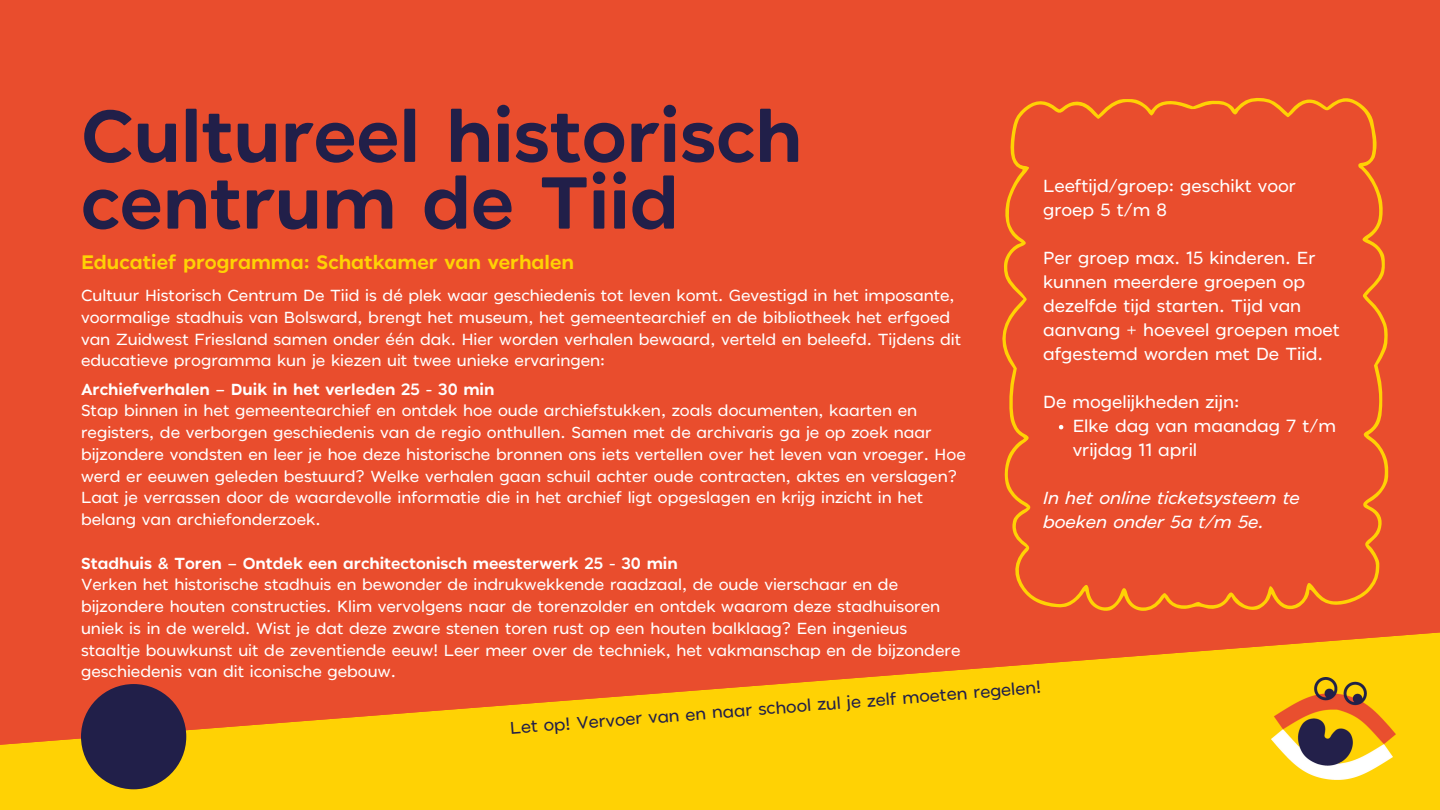
<style>
.page{position:relative;width:1440px;height:810px;background:#e94d2d}
.page>*{position:absolute;margin:0;border:0;box-sizing:border-box;transform-origin:0 0}
.t1{font:700 73.3px/66.8px "JT Marnie";color:#211f49}
.t2{font:700 19.5px "JT Marnie";color:#ffd204}
.t3{font:500 17.4px/24px "JT Marnie";color:#fff}
.t4{font:italic 500 17.4px/24px "JT Marnie";color:#fff}
.t5{font:500 17px "JT Marnie";color:#211f49}
.t6{font:500 16px/21.8px "JT Marnie";color:#fff}
.t7{font:700 16px "JT Marnie";color:#fff}
</style>
<div class="page">
<svg style="left:1002px;top:98px;width:386px;height:513px"></svg>
<svg style="left:1059px;top:425px;width:4px;height:4px"></svg>
<svg style="left:0;top:632px;width:1440px;height:178px;fill:#ffd204"></svg>
<div style="left:81px;top:684px;width:105px;height:105px;background:#211f49;border-radius:50%"></div>
<img style="left:1271px;top:678px;width:125px;height:102px">
<h1 class="t1" style="left:81px;top:107px;width:723px">Cultureel historisch centrum de Tiid</h1>
<p class="t3" style="left:1043px;top:174px;width:254px">Leeftijd/groep: geschikt voor groep 5 t/m 8</p>
<p class="t3" style="left:1043px;top:246px;width:298px">Per groep max. 15 kinderen. Er kunnen meerdere groepen op dezelfde tijd starten. Tijd van aanvang + hoeveel groepen moet afgestemd worden met De Tiid.</p>
<p class="t3" style="left:1043px;top:390px;width:198px">De mogelijkheden zijn:</p>
<p class="t3" style="left:1073px;top:414px;width:265px">Elke dag van maandag 7 t/m vrijdag 11 april</p>
<p class="t4" style="left:1043px;top:486px;width:258px">In het online ticketsysteem te boeken onder 5a t/m 5e.</p>
<h2 class="t2" style="left:81px;top:254px;width:495px">Educatief programma: Schatkamer van verhalen</h2>
<p class="t6" style="left:81px;top:285px;width:882px">Cultuur Historisch Centrum De Tiid is dé plek waar geschiedenis tot leven komt. Gevestigd in het imposante, voormalige stadhuis van Bolsward, brengt het museum, het gemeentearchief en de bibliotheek het erfgoed van Zuidwest Friesland samen onder één dak. Hier worden verhalen bewaard, verteld en beleefd. Tijdens dit educatieve programma kun je kiezen uit twee unieke ervaringen:</p>
<p class="t7" style="left:81px;top:382px;width:415px">Archiefverhalen – Duik in het verleden 25 - 30 min</p>
<p class="t6" style="left:81px;top:401px;width:886px">Stap binnen in het gemeentearchief en ontdek hoe oude archiefstukken, zoals documenten, kaarten en registers, de verborgen geschiedenis van de regio onthullen. Samen met de archivaris ga je op zoek naar bijzondere vondsten en leer je hoe deze historische bronnen ons iets vertellen over het leven van vroeger. Hoe werd er eeuwen geleden bestuurd? Welke verhalen gaan schuil achter oude contracten, aktes en verslagen?<br>Laat je verrassen door de waardevolle informatie die in het archief ligt opgeslagen en krijg inzicht in het belang van archiefonderzoek.</p>
<p class="t7" style="left:81px;top:556px;width:598px">Stadhuis &amp; Toren – Ontdek een architectonisch meesterwerk 25 - 30 min</p>
<p class="t6" style="left:81px;top:575px;width:881px">Verken het historische stadhuis en bewonder de indrukwekkende raadzaal, de oude vierschaar en de bijzondere houten constructies. Klim vervolgens naar de torenzolder en ontdek waarom deze stadhuisoren uniek is in de wereld. Wist je dat deze zware stenen toren rust op een houten balklaag? Een ingenieus staaltje bouwkunst uit de zeventiende eeuw! Leer meer over de techniek, het vakmanschap en de bijzondere geschiedenis van dit iconische gebouw.</p>
<p class="t5" style="left:509px;top:719px;width:534px;rotate:-4deg">Let op! Vervoer van en naar school zul je zelf moeten regelen!</p>
</div>
